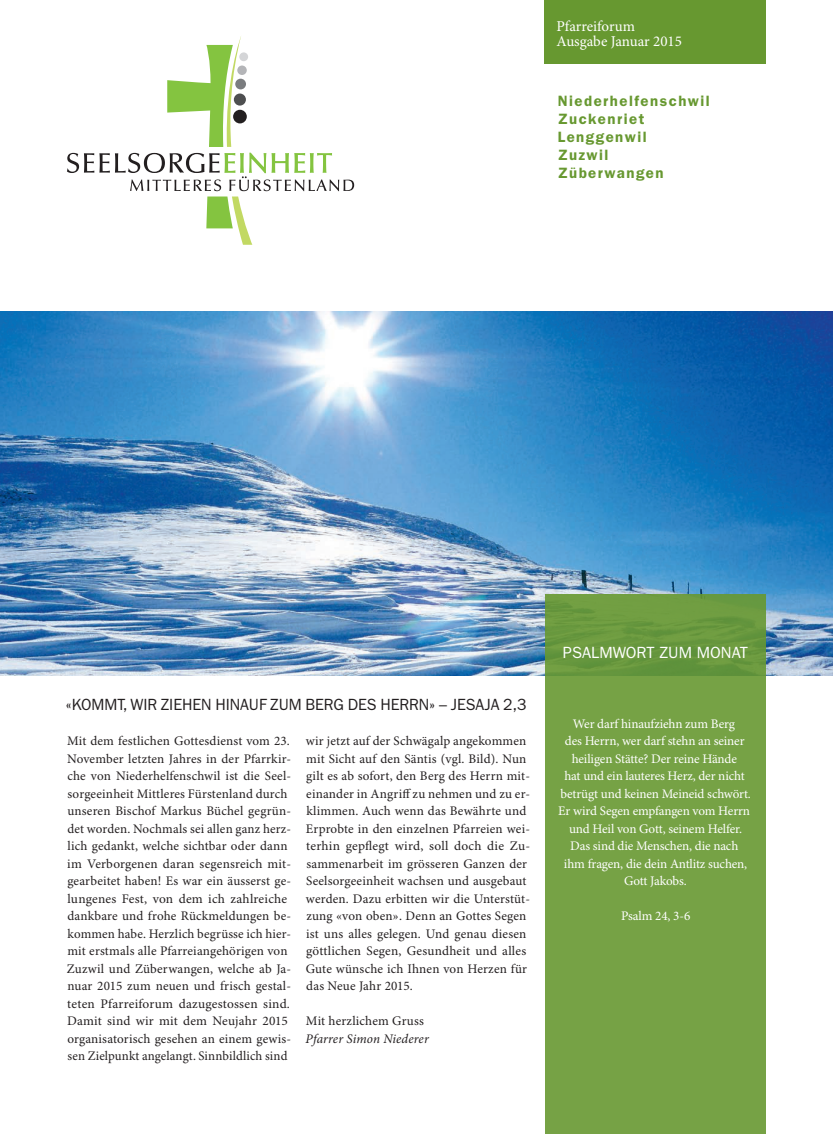
<style>
.page{position:relative;width:833px;height:1134px;background:#fff}
.page>*{position:absolute;margin:0;border:0;box-sizing:border-box;transform-origin:0 0}
.t1{font:16.25px "ITC Franklin Gothic Std";letter-spacing:-.005em;color:#231f20}
.t2{font:16.25px "ITC Franklin Gothic Std";color:#fff}
.t3{font:600 15px/18px "ITC Franklin Gothic Std";letter-spacing:.1em;color:#679830}
.t4{font:15px/15px "Minion Pro";color:#fff}
.t5{font:13.12px/17.5px "Minion Pro";letter-spacing:.015em;color:#231f20}
.t6{font:13.12px/17.5px "Minion Pro";letter-spacing:-.01em;color:#fff;text-align:center}
.t7{font:italic 13.12px "Minion Pro";letter-spacing:.01em;color:#231f20}
</style>
<div class="page">
<img style="left:0;top:312px;width:833px;height:363px">
<div style="left:233px;top:110px;width:14px;height:13px;background:#231f20;border-radius:50%"></div>
<div style="left:234px;top:94px;width:12px;height:12px;background:#4e4f50;border-radius:50%"></div>
<div style="left:235px;top:79px;width:11px;height:10px;background:#7a7c7f;border-radius:50%"></div>
<div style="left:237px;top:66px;width:10px;height:9px;background:#b4b5b8;border-radius:50%"></div>
<div style="left:239px;top:52px;width:9px;height:9px;background:#d4d5d7;border-radius:50%"></div>
<svg style="left:167px;top:36px;width:74px;height:111px"></svg>
<svg style="left:67px;top:153px;width:287px;height:92px"></svg>
<div style="left:545px;top:594px;width:221px;height:540px;background:linear-gradient(to bottom,#709d42,#79a446)"></div>
<div style="left:544px;top:0;width:221px;height:63px;background:#679830"></div>
<p class="t4" style="left:556px;top:19px;width:127px">Pfarreiforum<br>Ausgabe Januar 2015</p>
<p class="t3" style="left:557px;top:92px;width:154px">Niederhelfenschwil<br>Zuckenriet<br>Lenggenwil<br>Zuzwil<br>Züberwangen</p>
<p class="t1" style="left:66px;top:695px;width:462px">«KOMMT, WIR ZIEHEN HINAUF ZUM BERG DES HERRN» – JESAJA 2,3</p>
<p class="t5" style="left:67px;top:733px;width:226px">Mit dem festlichen Gottesdienst vom 23.<br>November letzten Jahres in der Pfarrkir&shy;che von Niederhelfenschwil ist die Seel&shy;sorgeeinheit Mittleres Fürstenland durch unseren Bischof Markus Büchel gegrün&shy;det worden. Nochmals sei allen ganz herz&shy;lich gedankt, welche sichtbar oder dann im Verborgenen daran segensreich mit&shy;gearbeitet haben! Es war ein äusserst ge&shy;lungenes Fest, von dem ich zahlreiche dankbare und frohe Rückmeldungen be&shy;kommen habe. Herzlich begrüsse ich hier&shy;mit erstmals alle Pfarreiangehörigen von Zuzwil und Züberwangen, welche ab Ja&shy;nuar 2015 zum neuen und frisch gestal&shy;teten Pfarreiforum dazugestossen sind.<br>Damit sind wir mit dem Neujahr 2015 organisatorisch gesehen an einem gewis&shy;sen Zielpunkt angelangt. Sinnbildlich sind</p>
<p class="t5" style="left:306px;top:733px;width:226px">wir jetzt auf der Schwägalp angekommen mit Sicht auf den Säntis (vgl. Bild). Nun gilt es ab sofort, den Berg des Herrn mit&shy;einander in Angriff zu nehmen und zu er&shy;klimmen. Auch wenn das Bewährte und Erprobte in den einzelnen Pfarreien wei&shy;terhin gepflegt wird, soll doch die Zu&shy;sammenarbeit im grösseren Ganzen der Seelsorgeeinheit wachsen und ausgebaut werden. Dazu erbitten wir die Unterstüt&shy;zung «von oben». Denn an Gottes Segen ist uns alles gelegen. Und genau diesen göttlichen Segen, Gesundheit und alles Gute wünsche ich Ihnen von Herzen für das Neue Jahr 2015.</p>
<p class="t5" style="left:306px;top:1013px;width:119px">Mit herzlichem Gruss</p>
<p class="t7" style="left:305px;top:1029px;width:125px">Pfarrer Simon Niederer</p>
<p class="t2" style="left:563px;top:643px;width:186px">PSALMWORT ZUM MONAT</p>
<p class="t6" style="left:558px;top:715px;width:194px">Wer darf hinaufziehn zum Berg<br>des Herrn, wer darf stehn an seiner heiligen Stätte? Der reine Hände<br>hat und ein lauteres Herz, der nicht betrügt und keinen Meineid schwört.<br>Er wird Segen empfangen vom Herrn und Heil von Gott, seinem Helfer.<br>Das sind die Menschen, die nach<br>ihm fragen, die dein Antlitz suchen,<br>Gott Jakobs.</p>
<p class="t6" style="left:621px;top:908px;width:71px">Psalm 24, 3-6</p>
</div>
